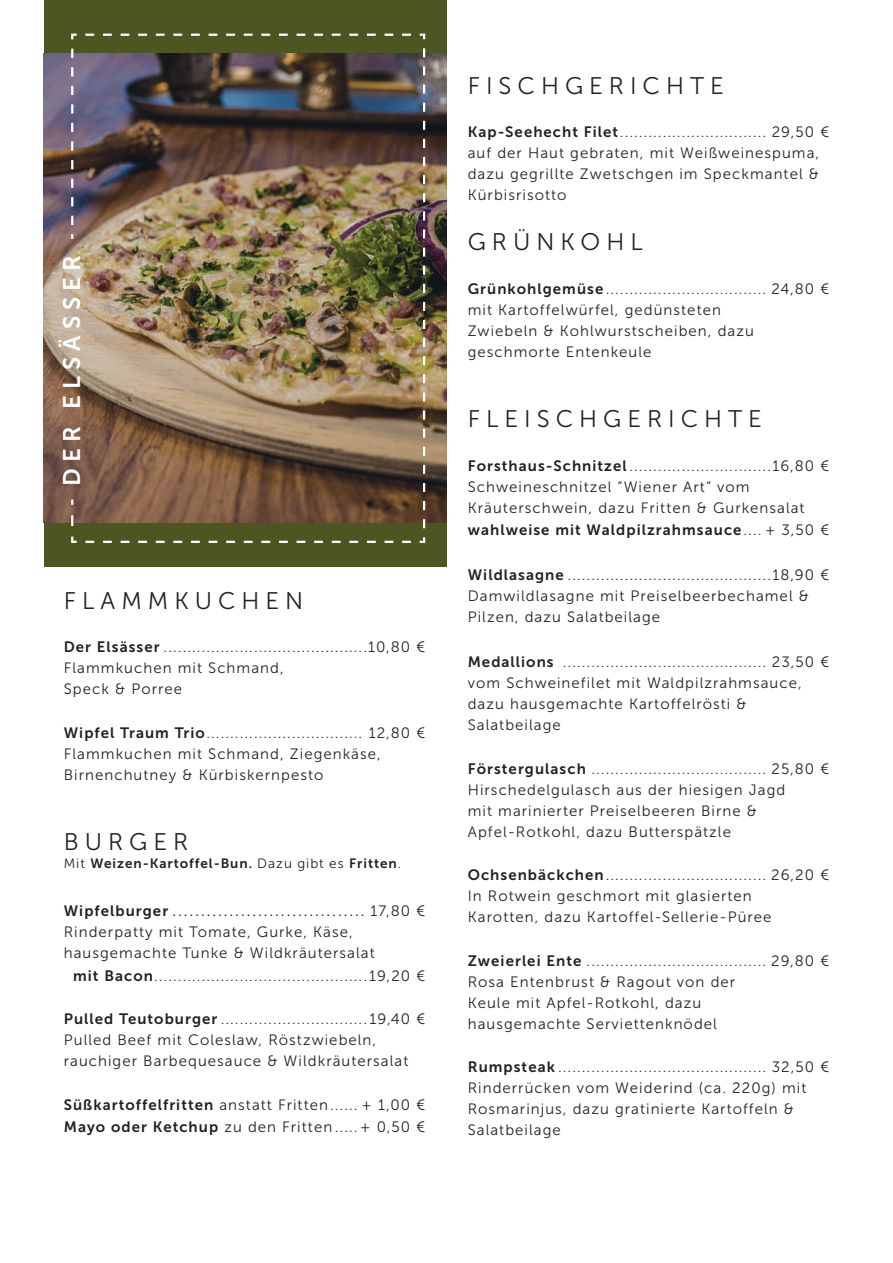
<style>
.page{position:relative;width:893px;height:1263px;background:#fff}
.page>*{position:absolute;margin:0;border:0;box-sizing:border-box;transform-origin:0 0}
.Head{font:24px "Museo Sans 300";letter-spacing:.25em;color:#1f2225}
.Head-2{font:24px "Museo Sans 700";letter-spacing:.25em;color:#fff}
.Fliess{font:18px "Museo Sans 300";color:#1f2225}
.Fliess-2{font:15px/21px "Museo Sans 300";letter-spacing:.07em;color:#1f2225;text-align:justify}
.Fliess-3{font:15px "Museo Sans 700";letter-spacing:.07em;color:#1f2225}
.Weinbeschreibung{font:13.5px "Museo Sans 700";letter-spacing:.07em;color:#1f2225}
.s1{font-family:"Museo Sans 700"}
.s2{font-family:"Museo Sans 300"}
.s3{font-family:"Museo Sans 700";font-size:15px}
.s4{font-size:15px}
</style>
<div class="page">
<div style="left:44px;top:0;width:402px;height:566px;background:#4d5522"></div>
<img style="left:44px;top:53px;width:402px;height:470px">
<img style="left:70px;top:33px;width:356px;height:510px">
<p class="Head-2" style="left:58px;top:486px;width:232px;rotate:-90deg">DER ELSÄSSER</p>
<p class="Head" style="left:64px;top:587px;width:241px">FLAMMKUCHEN</p>
<p class="Fliess-2" style="left:64px;top:636px;width:363px"><span class="s1">Der Elsässer</span> ...........................................10,80 €</p>
<p class="Fliess-2" style="left:64px;top:657px;width:221px">Flammkuchen mit Schmand,</p>
<p class="Fliess-2" style="left:64px;top:678px;width:120px">Speck &amp; Porree</p>
<p class="Fliess-2" style="left:64px;top:722px;width:363px"><span class="s1">Wipfel Traum Trio</span>................................. 12,80 €</p>
<p class="Fliess-2" style="left:64px;top:743px;width:319px">Flammkuchen mit Schmand, Ziegenkäse,</p>
<p class="Fliess-2" style="left:64px;top:764px;width:261px">Birnenchutney &amp; Kürbiskernpesto</p>
<p class="Head" style="left:64px;top:829px;width:126px">BURGER</p>
<p class="Weinbeschreibung" style="left:64px;top:856px;width:339px"><span class="s2">Mit</span> Weizen-Kartoffel-Bun. <span class="s2">Dazu gibt es</span> Fritten<span class="s2">.</span></p>
<p class="Fliess" style="left:64px;top:900px;width:363px"><span class="s3">Wipfelburger</span> .................................. <span class="s4">17,80 €</span></p>
<p class="Fliess-2" style="left:64px;top:922px;width:291px">Rinderpatty mit Tomate, Gurke, Käse,</p>
<p class="Fliess-2" style="left:64px;top:943px;width:312px">hausgemachte Tunke &amp; Wildkräutersalat</p>
<p class="Fliess-2" style="left:73px;top:965px;width:354px"><span class="s1">mit Bacon</span>.............................................19,20 €</p>
<p class="Fliess-2" style="left:64px;top:1009px;width:363px"><span class="s1">Pulled Teutoburger</span> ...............................19,40 €</p>
<p class="Fliess-2" style="left:64px;top:1030px;width:314px">Pulled Beef mit Coleslaw, Röstzwiebeln,</p>
<p class="Fliess-2" style="left:64px;top:1051px;width:346px">rauchiger Barbequesauce &amp; Wildkräutersalat</p>
<p class="Fliess-2" style="left:64px;top:1094px;width:363px"><span class="s1">Süßkartoffelfritten</span> anstatt Fritten...... + 1,00 €</p>
<p class="Fliess-2" style="left:64px;top:1117px;width:363px"><span class="s1">Mayo oder Ketchup</span> zu den Fritten.....+ 0,50 €</p>
<p class="Head" style="left:468px;top:72px;width:258px">FISCHGERICHTE</p>
<p class="Fliess-2" style="left:468px;top:122px;width:363px"><span class="s1">Kap-Seehecht Filet</span>............................... 29,50 €</p>
<p class="Fliess-2" style="left:468px;top:143px;width:353px">auf der Haut gebraten, mit Weißweinespuma, dazu gegrillte Zwetschgen im Speckmantel &amp; Kürbisrisotto</p>
<p class="Head" style="left:468px;top:229px;width:177px">GRÜNKOHL</p>
<p class="Fliess-2" style="left:468px;top:278px;width:363px"><span class="s1">Grünkohlgemüse</span>.................................. 24,80 €</p>
<p class="Fliess-2" style="left:468px;top:299px;width:255px">mit Kartoffelwürfel, gedünsteten</p>
<p class="Fliess-2" style="left:468px;top:320px;width:288px">Zwiebeln &amp; Kohlwurstscheiben, dazu</p>
<p class="Fliess-2" style="left:468px;top:341px;width:185px">geschmorte Entenkeule</p>
<p class="Head" style="left:468px;top:406px;width:296px">FLEISCHGERICHTE</p>
<p class="Fliess-2" style="left:468px;top:455px;width:363px"><span class="s1">Forsthaus-Schnitzel</span>..............................16,80 €</p>
<p class="Fliess-2" style="left:468px;top:476px;width:283px">Schweineschnitzel “Wiener Art“ vom</p>
<p class="Fliess-2" style="left:468px;top:497px;width:338px">Kräuterschwein, dazu Fritten &amp; Gurkensalat</p>
<p class="Fliess-3" style="left:468px;top:522px;width:363px">wahlweise mit Waldpilzrahmsauce<span class="s2">.... + 3,50 €</span></p>
<p class="Fliess-2" style="left:468px;top:565px;width:363px"><span class="s1">Wildlasagne</span> ...........................................18,90 €</p>
<p class="Fliess-2" style="left:468px;top:586px;width:343px">Damwildlasagne mit Preiselbeerbechamel &amp;</p>
<p class="Fliess-2" style="left:468px;top:607px;width:194px">Pilzen, dazu Salatbeilage</p>
<p class="Fliess-2" style="left:468px;top:652px;width:363px"><span class="s1">Medallions</span> ........................................... 23,50 €</p>
<p class="Fliess-2" style="left:468px;top:673px;width:336px">vom Schweinefilet mit Waldpilzrahmsauce,</p>
<p class="Fliess-2" style="left:468px;top:694px;width:280px">dazu hausgemachte Kartoffelrösti &amp;</p>
<p class="Fliess-2" style="left:468px;top:715px;width:95px">Salatbeilage</p>
<p class="Fliess-2" style="left:468px;top:758px;width:363px"><span class="s1">Förstergulasch</span> ..................................... 25,80 €</p>
<p class="Fliess-2" style="left:468px;top:779px;width:319px">Hirschedelgulasch aus der hiesigen Jagd</p>
<p class="Fliess-2" style="left:468px;top:800px;width:291px">mit marinierter Preiselbeeren Birne &amp;</p>
<p class="Fliess-2" style="left:468px;top:821px;width:265px">Apfel-Rotkohl, dazu Butterspätzle</p>
<p class="Fliess-2" style="left:468px;top:865px;width:363px"><span class="s1">Ochsenbäckchen</span>.................................. 26,20 €</p>
<p class="Fliess-2" style="left:468px;top:886px;width:285px">In Rotwein geschmort mit glasierten</p>
<p class="Fliess-2" style="left:468px;top:907px;width:305px">Karotten, dazu Kartoffel-Sellerie-Püree</p>
<p class="Fliess-2" style="left:468px;top:950px;width:363px"><span class="s1">Zweierlei Ente</span> ...................................... 29,80 €</p>
<p class="Fliess-2" style="left:468px;top:971px;width:269px">Rosa Entenbrust &amp; Ragout von der</p>
<p class="Fliess-2" style="left:468px;top:992px;width:235px">Keule mit Apfel-Rotkohl, dazu</p>
<p class="Fliess-2" style="left:468px;top:1013px;width:251px">hausgemachte Serviettenknödel</p>
<p class="Fliess-2" style="left:468px;top:1057px;width:363px"><span class="s1">Rumpsteak</span> ............................................ 32,50 €</p>
<p class="Fliess-2" style="left:468px;top:1078px;width:340px">Rinderrücken vom Weiderind (ca. 220g) mit<br>Rosmarinjus, dazu gratinierte Kartoffeln &amp;</p>
<p class="Fliess-2" style="left:468px;top:1120px;width:95px">Salatbeilage</p>
</div>
